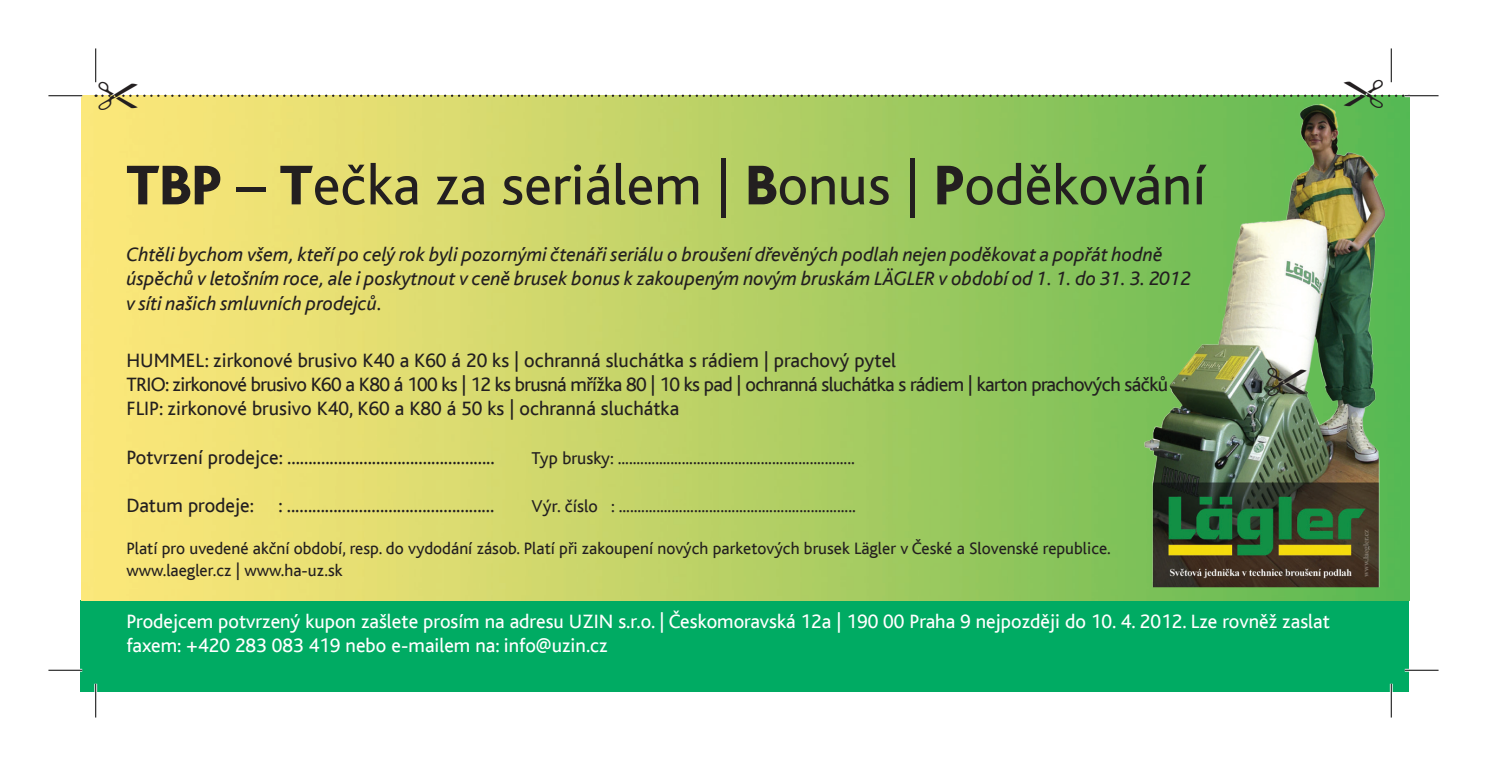
<style>
.page{position:relative;width:1487px;height:766px;background:#fff}
.page>*{position:absolute;margin:0;border:0;box-sizing:border-box;transform-origin:0 0}
.t1{font:58.5px "Bliss CE Regular";color:#231f20}
.t2{font:20.25px/24.3px "Bliss CE Regular";color:#231f20}
.t3{font:italic 20.25px/24.3px "Bliss CE";color:#231f20}
.t4{font:20.25px/24.3px "Bliss CE Regular";color:#fff}
.t5{font:18px "Bliss CE Regular";color:#231f20}
.t6{font:17.32px/21.6px "Bliss CE Regular";color:#231f20}
.s1{font-family:"Bliss CE";font-weight:800}
</style>
<div class="page">
<div style="left:80px;top:600px;width:1328px;height:91px;background:#00ab63"></div>
<img style="left:81px;top:96px;width:1327px;height:504px">
<img style="left:1140px;top:110px;width:244px;height:477px">
<hr style="left:48px;top:94px;width:34px;height:3px;background:#fff">
<hr style="left:48px;top:668px;width:34px;height:3px;background:#fff">
<hr style="left:1404px;top:668px;width:34px;height:3px;background:#fff">
<hr style="left:94px;top:683px;width:3px;height:34px;background:#fff">
<hr style="left:1389px;top:683px;width:3px;height:34px;background:#fff">
<hr style="left:48px;top:95px;width:34px;height:1px;background:#000">
<hr style="left:1404px;top:95px;width:34px;height:1px;background:#000">
<hr style="left:48px;top:669px;width:34px;height:1px;background:#000">
<hr style="left:1404px;top:669px;width:34px;height:1px;background:#000">
<hr style="left:95px;top:48px;width:1px;height:34px;background:#000">
<hr style="left:95px;top:683px;width:1px;height:34px;background:#000">
<hr style="left:1390px;top:48px;width:1px;height:34px;background:#000">
<hr style="left:1390px;top:683px;width:1px;height:34px;background:#000">
<svg style="left:1267px;top:367px;width:39px;height:28px"></svg>
<svg style="left:96px;top:80px;width:1313px;height:30px"></svg>
<h1 class="t1" style="left:126px;top:154px;width:1081px"><span class="s1">TBP</span> – <span class="s1">T</span>ečka za seriálem | <span class="s1">B</span>onus | <span class="s1">P</span>oděkování</h1>
<p class="t3" style="left:126px;top:242px;width:1065px">Chtěli bychom všem, kteří po celý rok byli pozornými čtenáři seriálu o broušení dřevěných podlah nejen poděkovat a popřát hodně úspěchů v letošním roce, ale i poskytnout v ceně brusek bonus k zakoupeným novým bruskám LÄGLER v období od 1. 1. do 31. 3. 2012 v síti našich smluvních prodejců.</p>
<p class="t2" style="left:126px;top:348px;width:1043px">HUMMEL: zirkonové brusivo K40 a K60 á 20 ks | ochranná sluchátka s rádiem | prachový pytel<br>TRIO: zirkonové brusivo K60 a K80 á 100 ks | 12 ks brusná mřížka 80 | 10 ks pad | ochranná sluchátka s rádiem | karton prachových sáčků<br>FLIP: zirkonové brusivo K40, K60 a K80 á 50 ks | ochranná sluchátka</p>
<p class="t2" style="left:126px;top:445px;width:370px">Potvrzení prodejce: .................................................</p>
<p class="t5" style="left:531px;top:448px;width:325px">Typ brusky: ...............................................................</p>
<p class="t2" style="left:126px;top:494px;width:369px">Datum prodeje: : .................................................</p>
<p class="t5" style="left:531px;top:497px;width:326px">Výr. číslo : ...............................................................</p>
<p class="t6" style="left:126px;top:537px;width:985px">Platí pro uvedené akční období, resp. do vydodání zásob. Platí při zakoupení nových parketových brusek Lägler v České a Slovenské republice. www.laegler.cz | www.ha-uz.sk</p>
<p class="t4" style="left:126px;top:609px;width:1204px">Prodejcem potvrzený kupon zašlete prosím na adresu UZIN s.r.o. | Českomoravská 12a | 190 00 Praha 9 nejpozději do 10. 4. 2012. Lze rovněž zaslat faxem: +420 283 083 419 nebo e-mailem na: info@uzin.cz</p>
</div>
